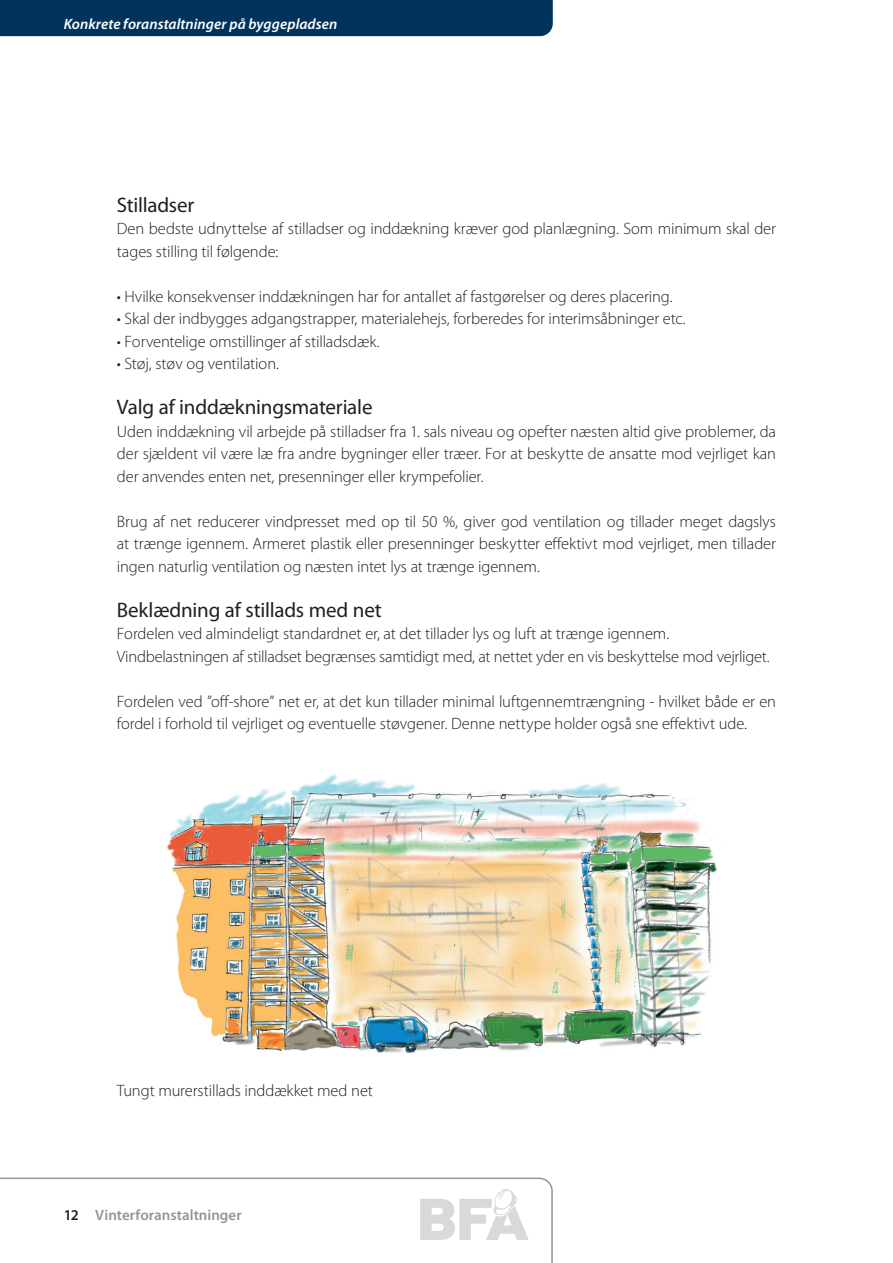
<style>
.page{position:relative;width:893px;height:1263px;background:#fff}
.page>*{position:absolute;margin:0;border:0;box-sizing:border-box;transform-origin:0 0}
.Mellemrubrik{font:21px "Myriad Pro";letter-spacing:-.01em;color:#231f20}
.Brødtekst{font:300 16.5px/22.5px "Myriad Pro";letter-spacing:-.01em;color:#231f20}
.billedtekst{font:300 16.5px "Myriad Pro";letter-spacing:-.01em;color:#231f20}
.t1{font:italic 600 15px "Myriad Pro";letter-spacing:.005em;color:#fff}
.t2{font:600 15px "Myriad Pro";color:#939598}
.s1{color:#231f20}
</style>
<div class="page">
<svg style="left:0;top:1177px;width:553px;height:86px"></svg>
<div style="left:0;top:0;width:553px;height:36px;background:#00335c"></div>
<svg style="left:420px;top:1188px;width:109px;height:52px"></svg>
<img style="left:167px;top:774px;width:550px;height:279px">
<p class="t1" style="left:64px;top:14px;width:275px">Konkrete foranstaltninger på byggepladsen</p>
<p class="Mellemrubrik" style="left:117px;top:192px;width:79px">Stilladser</p>
<p class="Brødtekst" style="left:117px;top:217px;width:661px">Den bedste udnyttelse af stilladser og inddækning kræver god planlægning. Som minimum skal der tages stilling til følgende:</p>
<p class="Brødtekst" style="left:117px;top:285px;width:556px">• Hvilke konsekvenser inddækningen har for antallet af fastgørelser og deres placering.</p>
<p class="Brødtekst" style="left:117px;top:307px;width:569px">• Skal der indbygges adgangstrapper, materialehejs, forberedes for interimsåbninger etc.</p>
<p class="Brødtekst" style="left:117px;top:330px;width:263px">• Forventelige omstillinger af stilladsdæk.</p>
<p class="Brødtekst" style="left:117px;top:352px;width:162px">• Støj, støv og ventilation.</p>
<p class="Mellemrubrik" style="left:117px;top:394px;width:257px">Valg af inddækningsmateriale</p>
<p class="Brødtekst" style="left:117px;top:420px;width:661px;text-align:justify">Uden inddækning vil arbejde på stilladser fra 1. sals niveau og opefter næsten altid give problemer, da der sjældent vil være læ fra andre bygninger eller træer. For at beskytte de ansatte mod vejrliget kan der anvendes enten net, presenninger eller krympefolier.</p>
<p class="Brødtekst" style="left:117px;top:510px;width:661px;text-align:justify">Brug af net reducerer vindpresset med op til 50 %, giver god ventilation og tillader meget dagslys at trænge igennem. Armeret plastik eller presenninger beskytter effektivt mod vejrliget, men tillader ingen naturlig ventilation og næsten intet lys at trænge igennem.</p>
<p class="Mellemrubrik" style="left:117px;top:597px;width:266px">Beklædning af stillads med net</p>
<p class="Brødtekst" style="left:117px;top:622px;width:552px">Fordelen ved almindeligt standardnet er, at det tillader lys og luft at trænge igennem.</p>
<p class="Brødtekst" style="left:117px;top:645px;width:653px">Vindbelastningen af stilladset begrænses samtidigt med, at nettet yder en vis beskyttelse mod vejrliget.</p>
<p class="Brødtekst" style="left:117px;top:690px;width:661px">Fordelen ved ”off-shore” net er, at det kun tillader minimal luftgennemtrængning - hvilket både er en fordel i forhold til vejrliget og eventuelle støvgener. Denne nettype holder også sne effektivt ude.</p>
<p class="billedtekst" style="left:117px;top:1080px;width:258px">Tungt murerstillads inddækket med net</p>
<p class="t2" style="left:64px;top:1206px;width:179px"><span class="s1">12</span> Vinterforanstaltninger</p>
</div>
